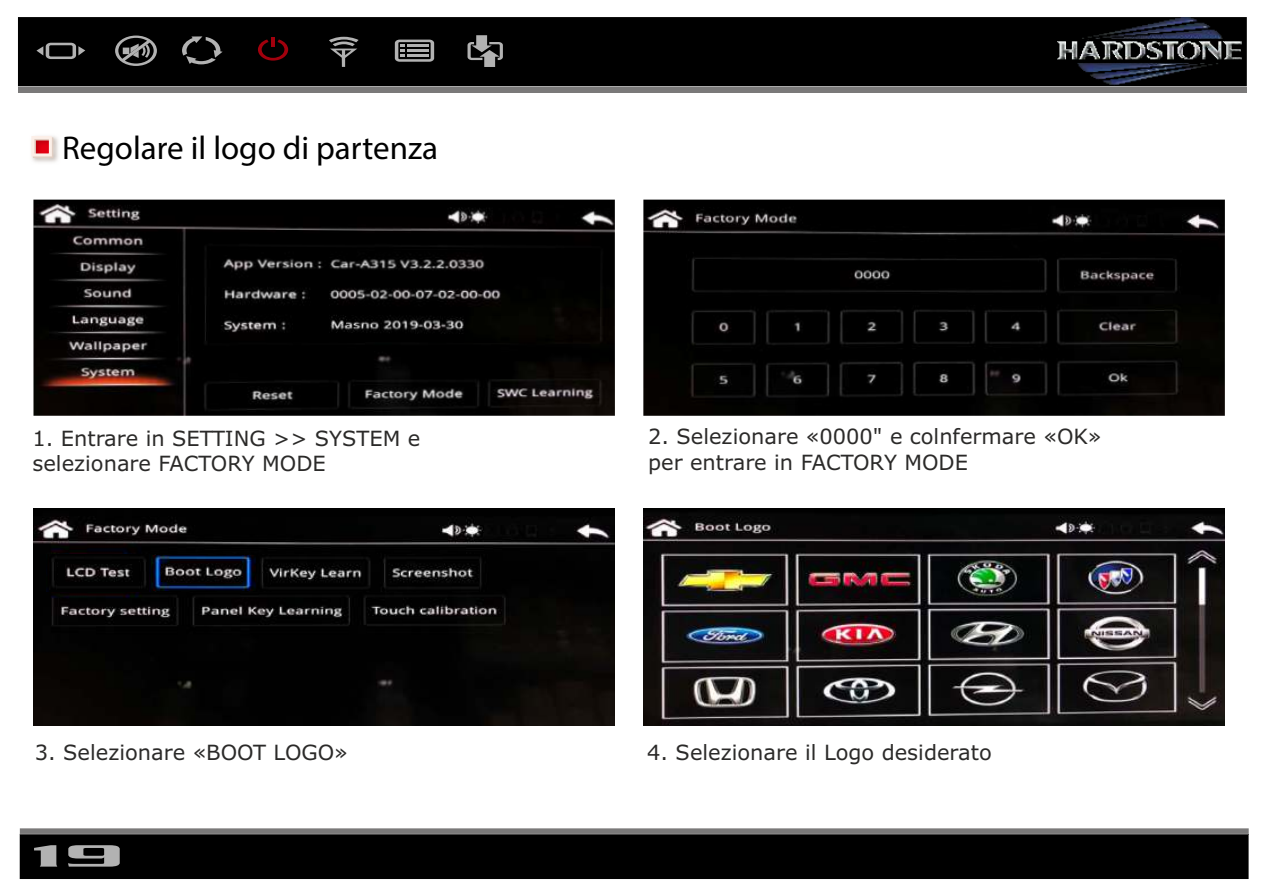
<style>
.page{position:relative;width:1263px;height:893px;background:#fff}
.page>*{position:absolute;margin:0;border:0;box-sizing:border-box;transform-origin:0 0}
.t1{font:500 33.45px "Serpentine";color:#b2b2b2;scale:2.47 1}
.t2{font:33px "Myriad Pro";color:#000}
.t3{font:21px/25.5px "Verdana";color:#2b2a29}
</style>
<div class="page">
<div style="left:18px;top:17px;width:1229px;height:69px;background:#000"></div>
<div style="left:18px;top:87px;width:1229px;height:6px;background:#7a7979"></div>
<svg style="left:115px;top:36px;width:42px;height:30px"></svg>
<svg style="left:395px;top:40px;width:39px;height:22px"></svg>
<svg style="left:36px;top:43px;width:49px;height:16px"></svg>
<svg style="left:329px;top:37px;width:30px;height:30px"></svg>
<svg style="left:182px;top:36px;width:41px;height:28px"></svg>
<svg style="left:467px;top:35px;width:36px;height:32px"></svg>
<svg style="left:258px;top:39px;width:30px;height:22px"></svg>
<hr style="left:271px;top:37px;width:4px;height:10px;background:#a1000d">
<img style="left:1057px;top:17px;width:184px;height:68px">
<img style="left:32px;top:136px;width:26px;height:26px">
<svg style="left:31px;top:136px;width:22px;height:22px"></svg>
<img style="left:33px;top:200px;width:582px;height:216px">
<img style="left:643px;top:200px;width:582px;height:216px">
<img style="left:643px;top:509px;width:582px;height:216px">
<img style="left:33px;top:509px;width:582px;height:216px">
<img style="left:47px;top:554px;width:448px;height:37px">
<img style="left:49px;top:554px;width:99px;height:37px">
<div style="left:58px;top:562px;width:81px;height:22px;background:#010101"></div>
<img style="left:65px;top:564px;width:67px;height:17px">
<img style="left:152px;top:556px;width:104px;height:34px">
<img style="left:162px;top:564px;width:81px;height:18px">
<div style="left:20px;top:835px;width:1228px;height:44px;background:#000"></div>
<svg style="left:20px;top:828px;width:1229px;height:6px;background:#838282"></svg>
<hr style="left:20px;top:834px;width:1228px;height:1px;background:#474646">
<h2 class="t2" style="left:62px;top:134px;width:377px">Regolare il logo di partenza</h2>
<p class="t3" style="left:32px;top:427px;width:389px">1. Entrare in SETTING &gt;&gt; SYSTEM e selezionare FACTORY MODE</p>
<p class="t3" style="left:648px;top:425px;width:455px">2. Selezionare «0000" e colnfermare «OK» per entrare in FACTORY MODE</p>
<p class="t3" style="left:35px;top:742px;width:314px">3. Selezionare «BOOT LOGO»</p>
<p class="t3" style="left:647px;top:741px;width:346px">4. Selezionare il Logo desiderato</p>
<h1 class="t1" style="left:31px;top:840px;width:39px">19</h1>
</div>
